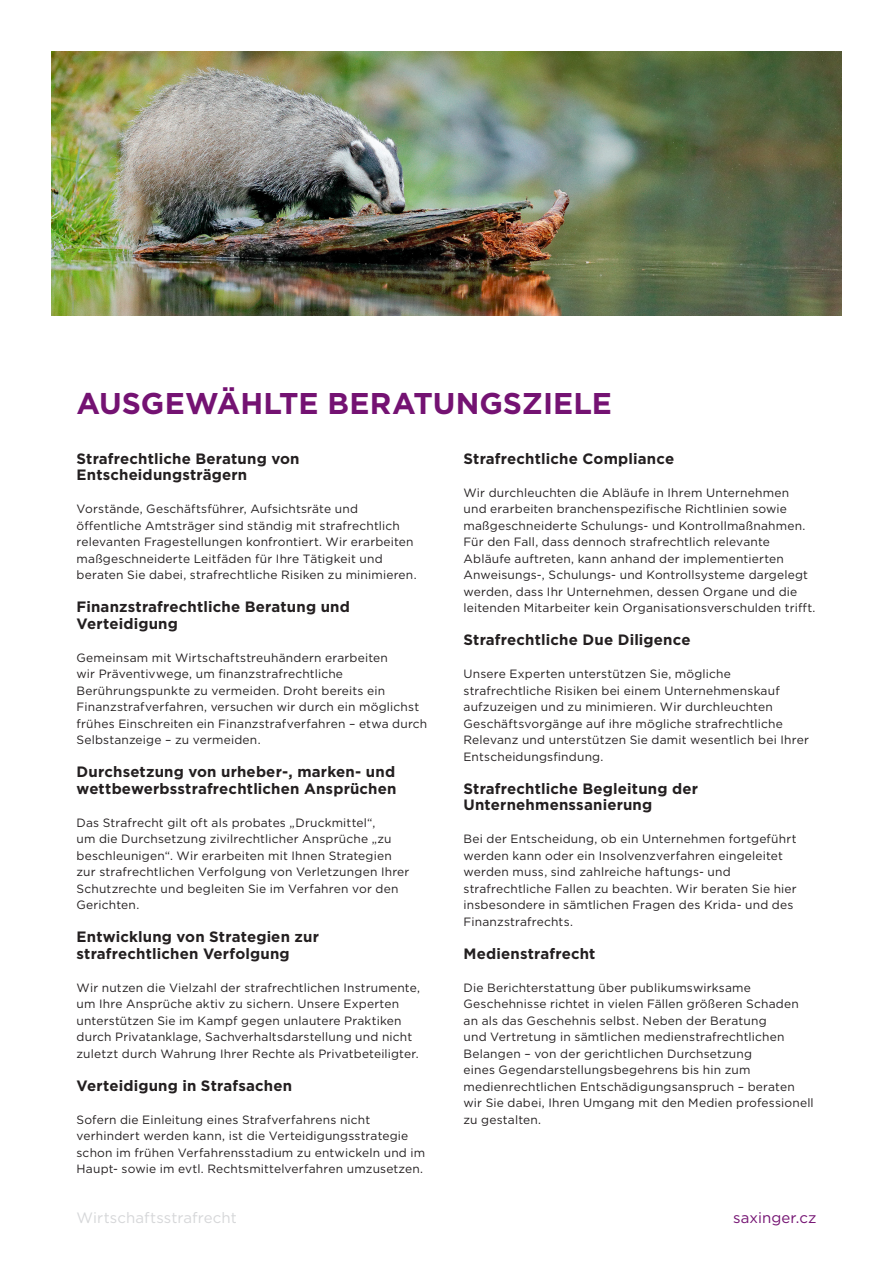
<style>
.page{position:relative;width:893px;height:1263px;background:#fff}
.page>*{position:absolute;margin:0;border:0;box-sizing:border-box;transform-origin:0 0}
._2022_Überschrift{font:700 30px "Gotham";color:#741272}
.Subtitle_small{font:700 15px/16.5px "Gotham";letter-spacing:.01em;color:#231f20}
._2022_BF_Fußnote{font:15px "Gotham";letter-spacing:.005em;color:#d6d7d9}
.t1{font:15px "Gotham";letter-spacing:.005em;color:#741272}
.Text{font:12px/16.5px "Gotham";letter-spacing:.015em;color:#231f20}
</style>
<div class="page">
<img style="left:51px;top:51px;width:791px;height:264px">
<p class="_2022_Überschrift" style="left:77px;top:384px;width:537px">AUSGEWÄHLTE BERATUNGSZIELE</p>
<p class="Subtitle_small" style="left:77px;top:450px;width:225px">Strafrechtliche Beratung von<br>Entscheidungsträgern</p>
<p class="Text" style="left:77px;top:500px;width:342px">Vorstände, Geschäftsführer, Aufsichtsräte und öffentliche Amtsträger sind ständig mit strafrechtlich relevanten Fragestellungen konfrontiert. Wir erarbeiten maßgeschneiderte Leitfäden für Ihre Tätigkeit und beraten Sie dabei, strafrechtliche Risiken zu minimieren.</p>
<p class="Subtitle_small" style="left:77px;top:598px;width:275px">Finanzstrafrechtliche Beratung und<br>Verteidigung</p>
<p class="Text" style="left:77px;top:649px;width:352px">Gemeinsam mit Wirtschaftstreuhändern erarbeiten<br>wir Präventivwege, um finanzstrafrechtliche Berührungspunkte zu vermeiden. Droht bereits ein Finanzstrafverfahren, versuchen wir durch ein möglichst frühes Einschreiten ein Finanzstrafverfahren – etwa durch Selbstanzeige – zu vermeiden.</p>
<p class="Subtitle_small" style="left:77px;top:763px;width:322px">Durchsetzung von urheber-, marken- und wettbewerbsstrafrechtlichen Ansprüchen</p>
<p class="Text" style="left:77px;top:814px;width:334px">Das Strafrecht gilt oft als probates „Druckmittel“,<br>um die Durchsetzung zivilrechtlicher Ansprüche „zu beschleunigen“. Wir erarbeiten mit Ihnen Strategien zur strafrechtlichen Verfolgung von Verletzungen Ihrer Schutzrechte und begleiten Sie im Verfahren vor den Gerichten.</p>
<p class="Subtitle_small" style="left:77px;top:928px;width:244px">Entwicklung von Strategien zur strafrechtlichen Verfolgung</p>
<p class="Text" style="left:77px;top:979px;width:345px">Wir nutzen die Vielzahl der strafrechtlichen Instrumente, um Ihre Ansprüche aktiv zu sichern. Unsere Experten unterstützen Sie im Kampf gegen unlautere Praktiken durch Privatanklage, Sachverhaltsdarstellung und nicht zuletzt durch Wahrung Ihrer Rechte als Privatbeteiligter.</p>
<p class="Subtitle_small" style="left:77px;top:1077px;width:217px">Verteidigung in Strafsachen</p>
<p class="Text" style="left:77px;top:1111px;width:350px">Sofern die Einleitung eines Strafverfahrens nicht verhindert werden kann, ist die Verteidigungsstrategie schon im frühen Verfahrensstadium zu entwickeln und im Haupt- sowie im evtl. Rechtsmittelverfahren umzusetzen.</p>
<p class="_2022_BF_Fußnote" style="left:77px;top:1208px;width:162px">Wirtschaftsstrafrecht</p>
<p class="Subtitle_small" style="left:463px;top:450px;width:212px">Strafrechtliche Compliance</p>
<p class="Text" style="left:463px;top:484px;width:353px">Wir durchleuchten die Abläufe in Ihrem Unternehmen<br>und erarbeiten branchenspezifische Richtlinien sowie maßgeschneiderte Schulungs- und Kontrollmaßnahmen.<br>Für den Fall, dass dennoch strafrechtlich relevante Abläufe auftreten, kann anhand der implementierten Anweisungs-, Schulungs- und Kontrollsysteme dargelegt werden, dass Ihr Unternehmen, dessen Organe und die leitenden Mitarbeiter kein Organisationsverschulden trifft.</p>
<p class="Subtitle_small" style="left:463px;top:631px;width:229px">Strafrechtliche Due Diligence</p>
<p class="Text" style="left:463px;top:665px;width:347px">Unsere Experten unterstützen Sie, mögliche strafrechtliche Risiken bei einem Unternehmenskauf aufzuzeigen und zu minimieren. Wir durchleuchten Geschäftsvorgänge auf ihre mögliche strafrechtliche Relevanz und unterstützen Sie damit wesentlich bei Ihrer Entscheidungsfindung.</p>
<p class="Subtitle_small" style="left:463px;top:780px;width:236px">Strafrechtliche Begleitung der<br>Unternehmenssanierung</p>
<p class="Text" style="left:463px;top:830px;width:335px">Bei der Entscheidung, ob ein Unternehmen fortgeführt werden kann oder ein Insolvenzverfahren eingeleitet werden muss, sind zahlreiche haftungs- und strafrechtliche Fallen zu beachten. Wir beraten Sie hier insbesondere in sämtlichen Fragen des Krida- und des Finanzstrafrechts.</p>
<p class="Subtitle_small" style="left:463px;top:945px;width:133px">Medienstrafrecht</p>
<p class="Text" style="left:463px;top:979px;width:352px">Die Berichterstattung über publikumswirksame Geschehnisse richtet in vielen Fällen größeren Schaden an als das Geschehnis selbst. Neben der Beratung<br>und Vertretung in sämtlichen medienstrafrechtlichen Belangen – von der gerichtlichen Durchsetzung<br>eines Gegendarstellungsbegehrens bis hin zum medienrechtlichen Entschädigungsanspruch – beraten wir Sie dabei, Ihren Umgang mit den Medien professionell zu gestalten.</p>
<p class="t1" style="left:733px;top:1208px;width:85px">saxinger.cz</p>
</div>
